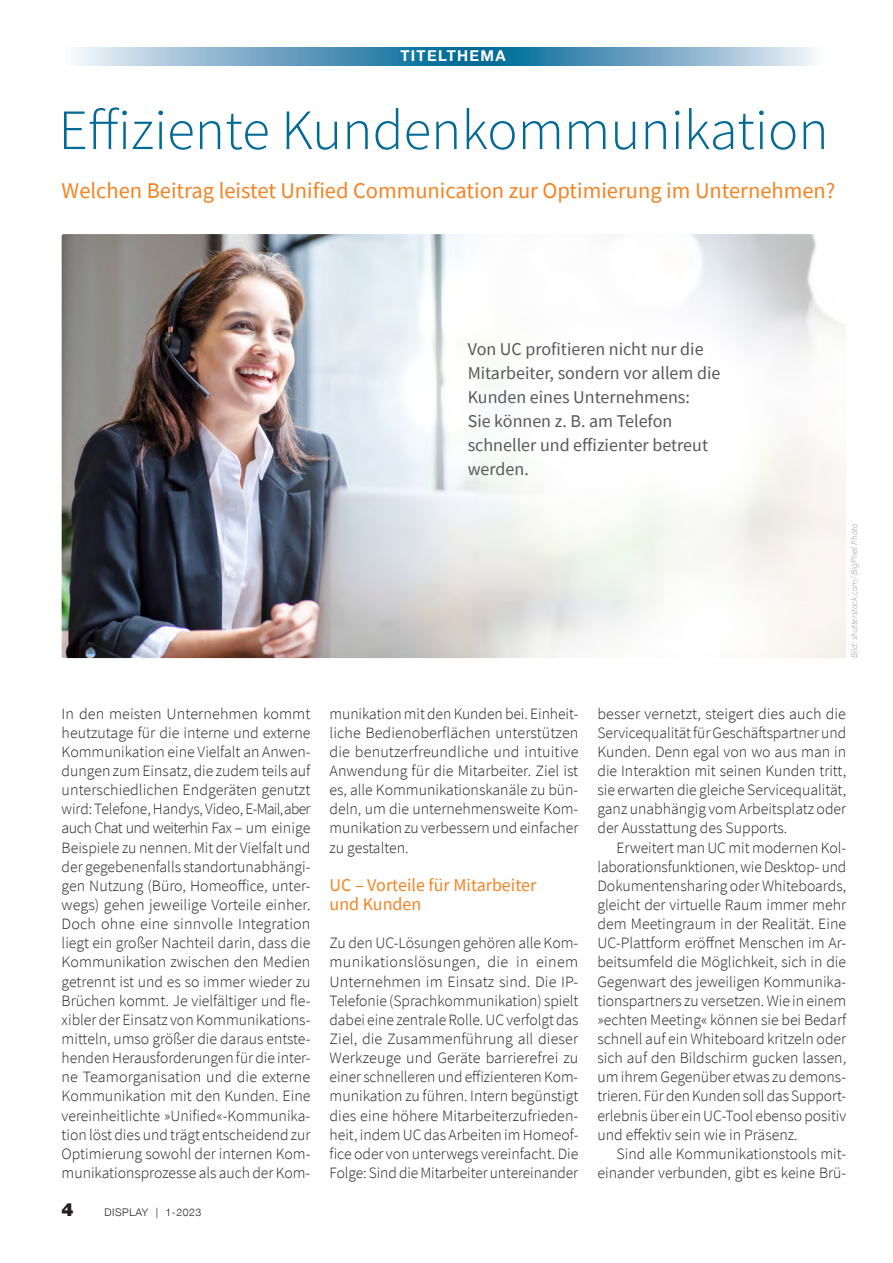
<style>
.page{position:relative;width:893px;height:1263px;background:#fff}
.page>*{position:absolute;margin:0;border:0;box-sizing:border-box;transform-origin:0 0}
.t1{font:300 57px "Source Sans Pro";color:#036995}
.t2{font:22.5px "Source Sans Pro";color:#f58220}
.t3{font:18px/24px "Source Sans Pro";color:#57585a}
.t4{font:18px/19.2px "Source Sans Pro";color:#f58220}
.t5{font:900 18px "Helvetica Neue LT";color:#231f20}
.t6{font:300 15.75px/19.2px "Source Sans Pro";color:#231f20;text-align:justify}
.t7{font:700 15px "Helvetica Neue LT";letter-spacing:.09em;color:#fff}
.t8{font:300 10.5px "Helvetica Neue LT";letter-spacing:.05em;color:#231f20}
.t9{font:italic 300 9px "Source Sans Pro";color:#939598}
</style>
<div class="page">
<svg style="left:77px;top:48px;width:736px;height:18px;background:#6fa6c3"></svg>
<img style="left:62px;top:234px;width:784px;height:424px">
<p class="t7" style="left:400px;top:49px;width:107px">TITELTHEMA</p>
<h1 class="t1" style="left:58px;top:95px;width:772px">Effiziente Kundenkommunikation</h1>
<h2 class="t2" style="left:62px;top:176px;width:775px">Welchen Beitrag leistet Unified Communication zur Optimierung im Unternehmen?</h2>
<p class="t3" style="left:468px;top:337px;width:254px">Von UC profitieren nicht nur die<br>Mitarbeiter, sondern vor allem die<br>Kunden eines Unternehmens:<br>Sie können z. B. am Telefon schneller und effizienter betreut werden.</p>
<p class="t9" style="left:849px;top:658px;width:136px;rotate:-90deg">Bild: shutterstock.com/ BigPixel Photo</p>
<p class="t6" style="left:62px;top:704px;width:250px">In den meisten Unternehmen kommt heutzutage für die interne und externe Kommunikation eine Vielfalt an Anwen&shy;dungen zum Einsatz, die zudem teils auf unterschiedlichen Endgeräten genutzt wird: Telefone, Handys, Video, E-Mail, aber auch Chat und weiterhin Fax – um einige Beispiele zu nennen. Mit der Vielfalt und der gegebenenfalls standortunabhängi&shy;gen Nutzung (Büro, Homeoffice, unter&shy;wegs) gehen jeweilige Vorteile einher.<br>Doch ohne eine sinnvolle Integration liegt ein großer Nachteil darin, dass die Kommunikation zwischen den Medien getrennt ist und es so immer wieder zu Brüchen kommt. Je vielfältiger und fle&shy;xibler der Einsatz von Kommunikations&shy;mitteln, umso größer die daraus entste&shy;henden Herausforderungen für die inter&shy;ne Teamorganisation und die externe Kommunikation mit den Kunden. Eine vereinheitlichte »Unified«-Kommunika&shy;tion löst dies und trägt entscheidend zur Optimierung sowohl der internen Kom&shy;munikationsprozesse als auch der Kom-</p>
<p class="t6" style="left:330px;top:704px;width:250px">munikation mit den Kunden bei. Einheit&shy;liche Bedienoberflächen unterstützen die benutzerfreundliche und intuitive Anwendung für die Mitarbeiter. Ziel ist es, alle Kommunikationskanäle zu bün&shy;deln, um die unternehmensweite Kom&shy;munikation zu verbessern und einfacher zu gestalten.</p>
<p class="t4" style="left:330px;top:875px;width:208px">UC – Vorteile für Mitarbeiter und Kunden</p>
<p class="t6" style="left:330px;top:933px;width:250px">Zu den UC-Lösungen gehören alle Kom&shy;munikationslösungen, die in einem Unternehmen im Einsatz sind. Die IP-Telefonie (Sprachkommunikation) spielt dabei eine zentrale Rolle. UC verfolgt das Ziel, die Zusammenführung all dieser Werkzeuge und Geräte barrierefrei zu einer schnelleren und effizienteren Kom&shy;munikation zu führen. Intern begünstigt dies eine höhere Mitarbeiterzufrieden&shy;heit, indem UC das Arbeiten im Homeof&shy;fice oder von unterwegs vereinfacht. Die Folge: Sind die Mitarbeiter untereinander</p>
<p class="t5" style="left:62px;top:1199px;width:14px">4</p>
<p class="t8" style="left:105px;top:1206px;width:98px">DISPLAY | 1-2023</p>
<p class="t6" style="left:597px;top:704px;width:250px">besser vernetzt, steigert dies auch die Servicequalität für Geschäftspartner und Kunden. Denn egal von wo aus man in die Interaktion mit seinen Kunden tritt, sie erwarten die gleiche Servicequalität, ganz unabhängig vom Arbeitsplatz oder der Ausstattung des Supports.</p>
<p class="t6" style="left:597px;top:838px;width:250px;text-indent:19px">Erweitert man UC mit modernen Kol&shy;laborationsfunktionen, wie Desktop- und Dokumentensharing oder Whiteboards, gleicht der virtuelle Raum immer mehr dem Meetingraum in der Realität. Eine UC-Plattform eröffnet Menschen im Ar&shy;beitsumfeld die Möglichkeit, sich in die Gegenwart des jeweiligen Kommunika&shy;tionspartners zu versetzen. Wie in einem »echten Meeting« können sie bei Bedarf schnell auf ein Whiteboard kritzeln oder sich auf den Bildschirm gucken lassen, um ihrem Gegenüber etwas zu demons&shy;trieren. Für den Kunden soll das Support&shy;erlebnis über ein UC-Tool ebenso positiv und effektiv sein wie in Präsenz.</p>
<p class="t6" style="left:597px;top:1144px;width:250px;text-align:right">Sind alle Kommunikationstools mit&shy;einander verbunden, gibt es keine Brü-</p>
</div>
